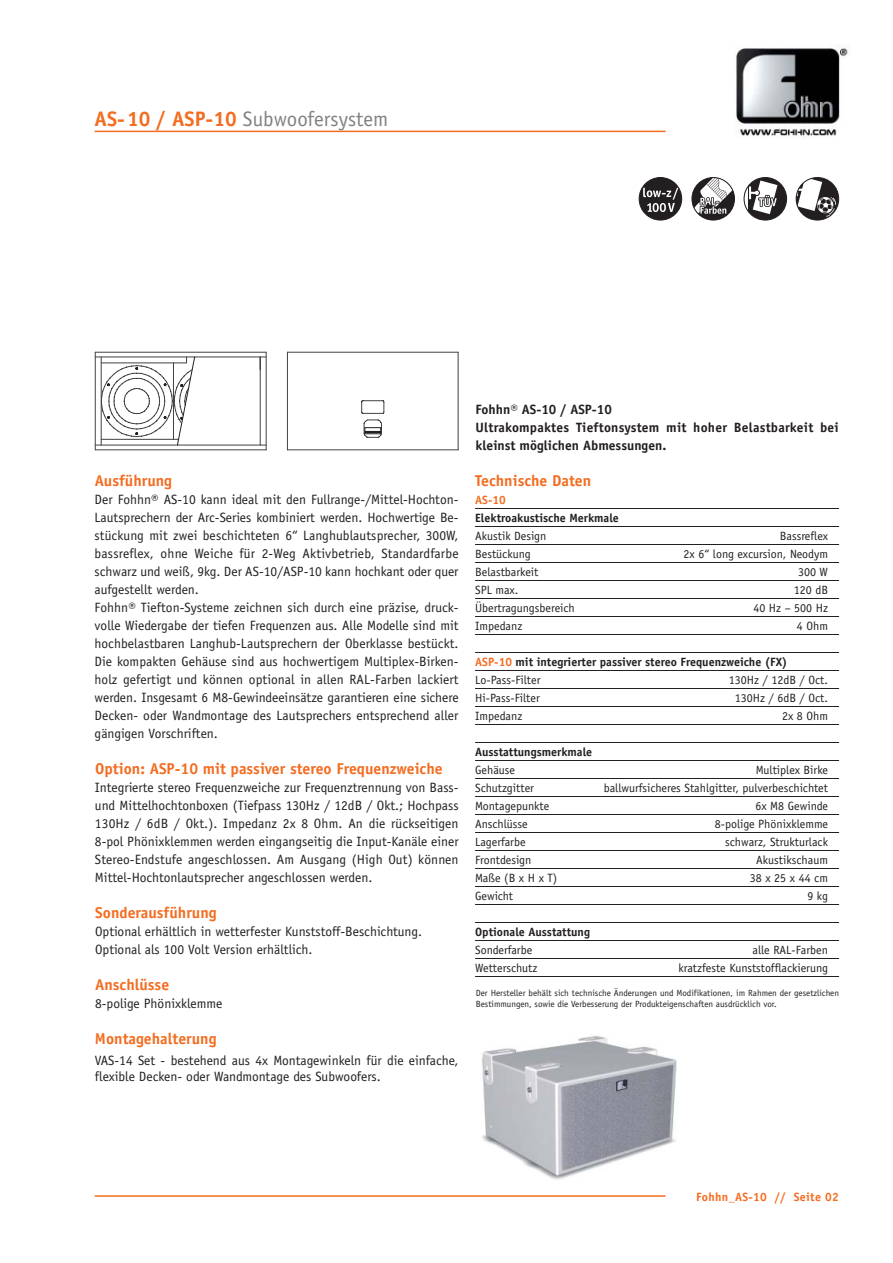
<style>
.page{position:relative;width:893px;height:1263px;background:#fff}
.page>*{position:absolute;margin:0;border:0;box-sizing:border-box;transform-origin:0 0}
.t1{font:21px "Officina Sans";color:#808284}
.t2{font:700 15.75px "Officina Sans";color:#f36d21}
.t3{font:13.5px/18px "Officina Sans";color:#231f20}
.t4{font:700 13.5px/18px "Officina Sans";letter-spacing:.015em;color:#231f20}
.t5{font:12px "Officina Sans";color:#231f20}
.t6{font:700 12px/18px "Officina Sans";color:#231f20}
.t7{font:700 12px "Officina Sans";letter-spacing:.025em;color:#f36d21}
.t8{font:9px/10.8px "Officina Sans";color:#231f20}
.s1{font-weight:700;color:#f36d21}
.s2{color:#f36d21}
.s3{font-weight:400}
</style>
<div class="page">
<hr style="left:95px;top:1195px;width:570px;height:2px;background:#f36d21">
<hr style="left:95px;top:131px;width:570px;height:1px;background:#f36d21">
<img style="left:744px;top:178px;width:42px;height:42px;border-radius:50%">
<div style="left:744px;top:177px;width:43px;height:43px;border:1px solid #231f20;border-radius:50%"></div>
<img style="left:796px;top:178px;width:43px;height:42px;border-radius:50%">
<div style="left:796px;top:177px;width:43px;height:43px;border:1px solid #231f20;border-radius:50%"></div>
<svg style="left:692px;top:178px;width:42px;height:42px"></svg>
<img style="left:692px;top:178px;width:42px;height:41px;border-radius:50%">
<div style="left:691px;top:177px;width:44px;height:43px;border:1px solid #231f20;border-radius:50%"></div>
<img style="left:639px;top:178px;width:43px;height:42px;border-radius:50%">
<div style="left:639px;top:177px;width:43px;height:43px;border:1px solid #231f20;border-radius:50%"></div>
<svg style="left:95px;top:352px;width:363px;height:98px"></svg>
<hr style="left:458px;top:352px;width:1px;height:98px;background:#424143">
<img style="left:736px;top:46px;width:113px;height:91px">
<hr style="left:475px;top:508px;width:364px;height:1px;background:#231f20">
<hr style="left:475px;top:526px;width:364px;height:1px;background:#231f20">
<hr style="left:475px;top:544px;width:364px;height:1px;background:#231f20">
<hr style="left:475px;top:562px;width:364px;height:1px;background:#231f20">
<hr style="left:475px;top:580px;width:364px;height:1px;background:#231f20">
<hr style="left:475px;top:598px;width:364px;height:1px;background:#231f20">
<hr style="left:475px;top:616px;width:364px;height:1px;background:#231f20">
<hr style="left:475px;top:634px;width:364px;height:1px;background:#231f20">
<hr style="left:475px;top:652px;width:364px;height:1px;background:#231f20">
<hr style="left:475px;top:670px;width:364px;height:1px;background:#231f20">
<hr style="left:475px;top:688px;width:364px;height:1px;background:#231f20">
<hr style="left:475px;top:706px;width:364px;height:1px;background:#231f20">
<hr style="left:475px;top:724px;width:364px;height:1px;background:#231f20">
<hr style="left:475px;top:742px;width:364px;height:1px;background:#231f20">
<hr style="left:475px;top:760px;width:364px;height:1px;background:#231f20">
<hr style="left:475px;top:778px;width:364px;height:1px;background:#231f20">
<hr style="left:475px;top:796px;width:364px;height:1px;background:#231f20">
<hr style="left:475px;top:814px;width:364px;height:1px;background:#231f20">
<hr style="left:475px;top:832px;width:364px;height:1px;background:#231f20">
<hr style="left:475px;top:850px;width:364px;height:1px;background:#231f20">
<hr style="left:475px;top:868px;width:364px;height:1px;background:#231f20">
<hr style="left:475px;top:886px;width:364px;height:1px;background:#231f20">
<hr style="left:475px;top:904px;width:364px;height:1px;background:#231f20">
<hr style="left:475px;top:922px;width:364px;height:1px;background:#231f20">
<hr style="left:475px;top:940px;width:364px;height:1px;background:#231f20">
<hr style="left:475px;top:958px;width:364px;height:1px;background:#231f20">
<hr style="left:475px;top:976px;width:364px;height:1px;background:#231f20">
<img style="left:481px;top:1036px;width:196px;height:144px">
<h1 class="t1" style="left:95px;top:111px;width:295px"><span class="s1">AS-10 / ASP-10</span> Subwoofersystem</h1>
<p class="t2" style="left:95px;top:475px;width:79px">Ausführung</p>
<p class="t3" style="left:95px;top:492px;width:365px">Der Fohhn® AS-10 kann ideal mit den Fullrange-/Mittel-Hochton-Lautsprechern der Arc-Series kombiniert werden. Hochwertige Be&shy;stückung mit zwei beschichteten 6“ Langhublautsprecher, 300W, bassreflex, ohne Weiche für 2-Weg Aktivbetrieb, Standardfarbe schwarz und weiß, 9kg. Der AS-10/ASP-10 kann hochkant oder quer aufgestellt werden.<br>Fohhn® Tiefton-Systeme zeichnen sich durch eine präzise, druck&shy;volle Wiedergabe der tiefen Frequenzen aus. Alle Modelle sind mit hochbelastbaren Langhub-Lautsprechern der Oberklasse bestückt.<br>Die kompakten Gehäuse sind aus hochwertigem Multiplex-Birken&shy;holz gefertigt und können optional in allen RAL-Farben lackiert werden. Insgesamt 6 M8-Gewindeeinsätze garantieren eine sichere Decken- oder Wandmontage des Lautsprechers entsprechend aller gängigen Vorschriften.</p>
<p class="t2" style="left:95px;top:763px;width:349px">Option: ASP-10 mit passiver stereo Frequenzweiche</p>
<p class="t3" style="left:95px;top:780px;width:365px;text-align:justify">Integrierte stereo Frequenzweiche zur Frequenztrennung von Bass&shy;und Mittelhochtonboxen (Tiefpass 130Hz / 12dB / Okt.; Hochpass 130Hz / 6dB / Okt.). Impedanz 2x 8 Ohm. An die rückseitigen 8-pol Phönixklemmen werden eingangseitig die Input-Kanäle einer Stereo-Endstufe angeschlossen. Am Ausgang (High Out) können Mittel-Hochtonlautsprecher angeschlossen werden.</p>
<p class="t2" style="left:95px;top:907px;width:123px">Sonderausführung</p>
<p class="t3" style="left:95px;top:924px;width:328px">Optional erhältlich in wetterfester Kunststoff-Beschichtung.<br>Optional als 100 Volt Version erhältlich.</p>
<p class="t2" style="left:95px;top:979px;width:76px">Anschlüsse</p>
<p class="t3" style="left:95px;top:996px;width:129px">8-polige Phönixklemme</p>
<p class="t2" style="left:95px;top:1033px;width:123px">Montagehalterung</p>
<p class="t3" style="left:95px;top:1053px;width:365px;line-height:16.2px">VAS-14 Set - bestehend aus 4x Montagewinkeln für die einfache, flexible Decken- oder Wandmontage des Subwoofers.</p>
<p class="t4" style="left:476px;top:402px;width:365px">Fohhn® AS-10 / ASP-10<br>Ultrakompaktes Tieftonsystem mit hoher Belastbarkeit bei kleinst möglichen Abmessungen.</p>
<p class="t2" style="left:475px;top:475px;width:118px">Technische Daten</p>
<p class="t7" style="left:475px;top:495px;width:32px">AS-10</p>
<p class="t6" style="left:475px;top:510px;width:145px">Elektroakustische Merkmale</p>
<p class="t5" style="left:475px;top:531px;width:73px">Akustik Design</p>
<p class="t5" style="left:780px;top:531px;width:50px">Bassreflex</p>
<p class="t5" style="left:475px;top:549px;width:57px">Bestückung</p>
<p class="t5" style="left:683px;top:549px;width:146px">2x 6“ long excursion, Neodym</p>
<p class="t5" style="left:475px;top:567px;width:65px">Belastbarkeit</p>
<p class="t5" style="left:798px;top:567px;width:31px">300 W</p>
<p class="t5" style="left:475px;top:585px;width:45px">SPL max.</p>
<p class="t5" style="left:794px;top:585px;width:36px">120 dB</p>
<p class="t5" style="left:475px;top:603px;width:101px">Übertragungsbereich</p>
<p class="t5" style="left:753px;top:603px;width:76px">40 Hz – 500 Hz</p>
<p class="t5" style="left:475px;top:621px;width:49px">Impedanz</p>
<p class="t5" style="left:797px;top:621px;width:33px">4 Ohm</p>
<p class="t6" style="left:475px;top:654px;width:314px"><span class="s2">ASP-10</span> mit integrierter passiver stereo Frequenzweiche (FX)<br><span class="s3">Lo-Pass-Filter</span></p>
<p class="t5" style="left:729px;top:675px;width:101px">130Hz / 12dB / Oct.</p>
<p class="t5" style="left:475px;top:693px;width:66px">Hi-Pass-Filter</p>
<p class="t5" style="left:735px;top:693px;width:95px">130Hz / 6dB / Oct.</p>
<p class="t5" style="left:475px;top:711px;width:49px">Impedanz</p>
<p class="t5" style="left:782px;top:711px;width:47px">2x 8 Ohm</p>
<p class="t6" style="left:475px;top:744px;width:119px">Ausstattungsmerkmale</p>
<p class="t5" style="left:475px;top:765px;width:42px">Gehäuse</p>
<p class="t5" style="left:756px;top:765px;width:74px">Multiplex Birke</p>
<p class="t5" style="left:475px;top:783px;width:60px">Schutzgitter</p>
<p class="t5" style="left:604px;top:783px;width:226px">ballwurfsicheres Stahlgitter, pulverbeschichtet</p>
<p class="t5" style="left:475px;top:801px;width:76px">Montagepunkte</p>
<p class="t5" style="left:755px;top:801px;width:74px">6x M8 Gewinde</p>
<p class="t5" style="left:475px;top:819px;width:54px">Anschlüsse</p>
<p class="t5" style="left:715px;top:819px;width:115px">8-polige Phönixklemme</p>
<p class="t5" style="left:475px;top:837px;width:52px">Lagerfarbe</p>
<p class="t5" style="left:725px;top:837px;width:104px">schwarz, Strukturlack</p>
<p class="t5" style="left:475px;top:855px;width:58px">Frontdesign</p>
<p class="t5" style="left:756px;top:855px;width:73px">Akustikschaum</p>
<p class="t5" style="left:475px;top:873px;width:84px">Maße (B x H x T)</p>
<p class="t5" style="left:750px;top:873px;width:80px">38 x 25 x 44 cm</p>
<p class="t5" style="left:475px;top:891px;width:40px">Gewicht</p>
<p class="t5" style="left:807px;top:891px;width:22px">9 kg</p>
<p class="t6" style="left:475px;top:924px;width:116px">Optionale Ausstattung</p>
<p class="t5" style="left:475px;top:945px;width:59px">Sonderfarbe</p>
<p class="t5" style="left:752px;top:945px;width:77px">alle RAL-Farben</p>
<p class="t5" style="left:475px;top:963px;width:64px">Wetterschutz</p>
<p class="t5" style="left:678px;top:963px;width:151px">kratzfeste Kunststofflackierung</p>
<p class="t8" style="left:476px;top:988px;width:365px">Der Hersteller behält sich technische Änderungen und Modifikationen, im Rahmen der gesetzlichen<br>Bestimmungen, sowie die Verbesserung der Produkteigenschaften ausdrücklich vor.</p>
<p class="t7" style="left:696px;top:1192px;width:144px">Fohhn_AS-10 // Seite 02</p>
</div>
